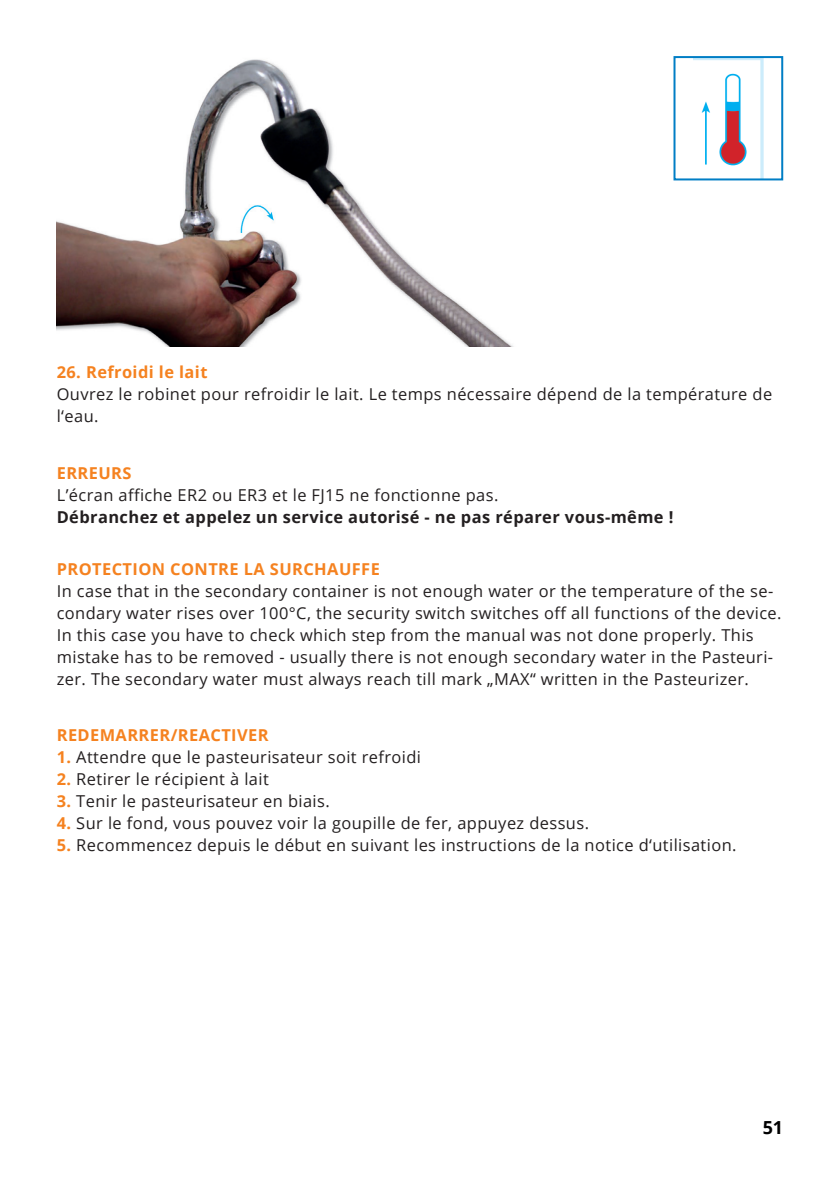
<style>
.page{position:relative;width:840px;height:1191px;background:#fff}
.page>*{position:absolute;margin:0;border:0;box-sizing:border-box;transform-origin:0 0}
.t1{font:700 18px "Open Sans";color:#000001}
.t2{font:16.4px/22px "Open Sans";letter-spacing:.025em;color:#231f20}
.t3{font:700 16.4px "Open Sans";letter-spacing:.025em;color:#f58220}
.t4{font:700 16.4px "Open Sans";letter-spacing:.025em;color:#231f20}
.s1{font-weight:700;color:#f58220}
</style>
<div class="page">
<img style="left:57px;top:59px;width:457px;height:288px">
<img style="left:693px;top:59px;width:69px;height:118px">
<div style="left:673px;top:56px;width:109px;height:124px;border:2px solid #007ec5"></div>
<p class="t3" style="left:57px;top:361px;width:152px">26. Refroidi le lait</p>
<p class="t2" style="left:57px;top:383px;width:716px">Ouvrez le robinet pour refroidir le lait. Le temps nécessaire dépend de la température de l‘eau.</p>
<p class="t3" style="left:57px;top:461px;width:76px">ERREURS</p>
<p class="t2" style="left:57px;top:483px;width:443px">L’écran affiche ER2 ou ER3 et le FJ15 ne fonctionne pas.</p>
<p class="t4" style="left:57px;top:505px;width:618px">Débranchez et appelez un service autorisé - ne pas réparer vous-même !</p>
<p class="t3" style="left:57px;top:558px;width:324px">PROTECTION CONTRE LA SURCHAUFFE</p>
<p class="t2" style="left:57px;top:580px;width:725px">In case that in the secondary container is not enough water or the temperature of the se&shy;condary water rises over 100°C, the security switch switches off all functions of the device.<br>In this case you have to check which step from the manual was not done properly. This mistake has to be removed - usually there is not enough secondary water in the Pasteuri&shy;zer. The secondary water must always reach till mark „MAX“ written in the Pasteurizer.</p>
<p class="t3" style="left:57px;top:724px;width:213px">REDEMARRER/REACTIVER</p>
<p class="t2" style="left:57px;top:746px;width:365px"><span class="s1">1.</span> Attendre que le pasteurisateur soit refroidi</p>
<p class="t2" style="left:57px;top:768px;width:213px"><span class="s1">2.</span> Retirer le récipient à lait</p>
<p class="t2" style="left:57px;top:790px;width:274px"><span class="s1">3.</span> Tenir le pasteurisateur en biais.</p>
<p class="t2" style="left:57px;top:812px;width:533px"><span class="s1">4.</span> Sur le fond, vous pouvez voir la goupille de fer, appuyez dessus.</p>
<p class="t2" style="left:57px;top:834px;width:681px"><span class="s1">5.</span> Recommencez depuis le début en suivant les instructions de la notice d‘utilisation.</p>
<p class="t1" style="left:762px;top:1115px;width:22px">51</p>
</div>
